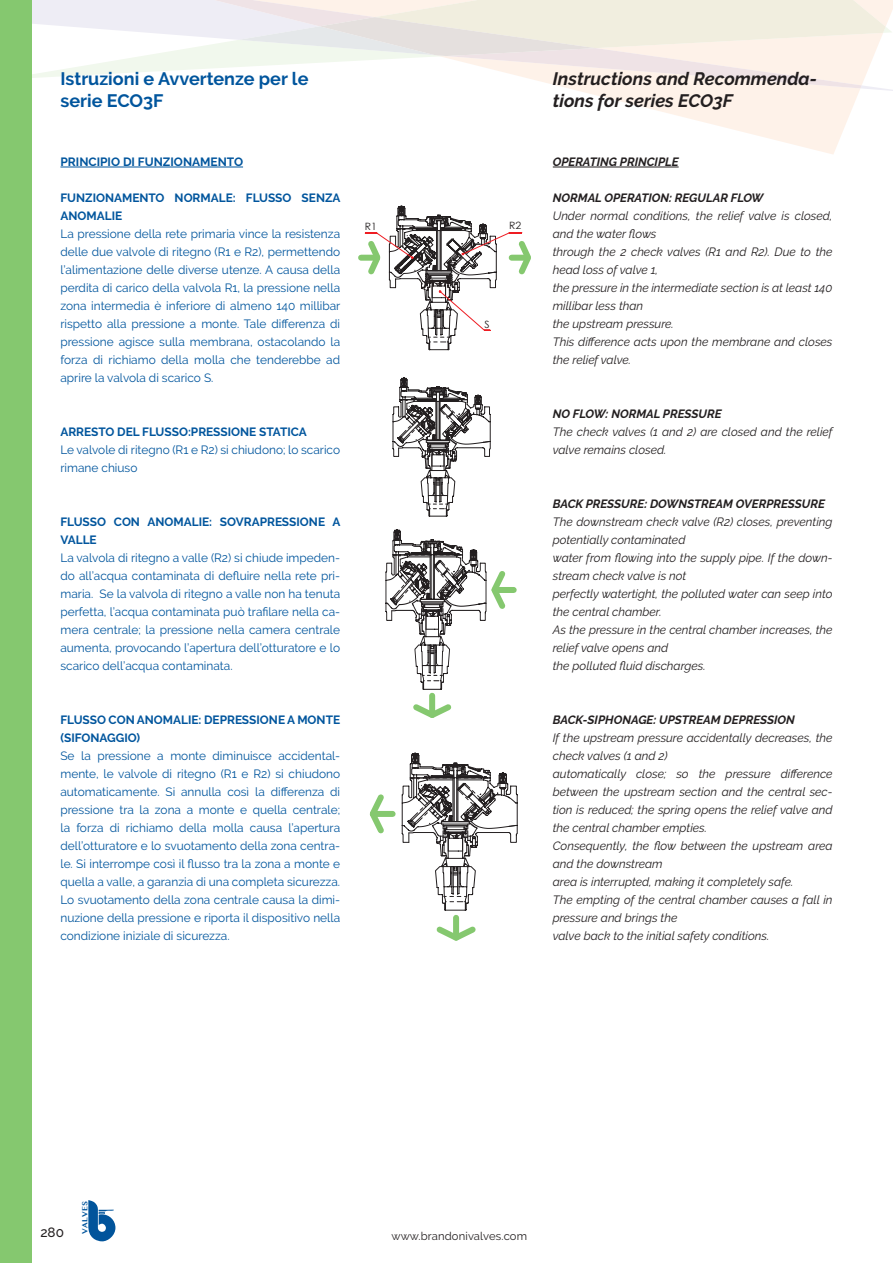
<style>
.page{position:relative;width:893px;height:1263px;background:#fff}
.page>*{position:absolute;margin:0;border:0;box-sizing:border-box;transform-origin:0 0}
.t1{font:italic 700 18px/21.6px "Raleway";color:#231f20}
.t2{font:700 18px/21.6px "Raleway";color:#01559d}
.t3{font:500 13.5px "Raleway";color:#231f20}
.t4{font:12px/18px "Raleway";color:#01559d;text-align:justify}
.t5{font:italic 12px/18px "Raleway";color:#231f20}
.t6{font:700 12px/18px "Raleway";color:#01559d}
.t7{font:italic 700 12px "Raleway";color:#231f20}
.t8{font:11.25px "Raleway";letter-spacing:.01em;color:#231f20}
.t9{font:10.05px "Century Gothic";color:#231f20;scale:1.04 1}
.t10{font:700 7.8px "Lao MN";color:#01549b}
</style>
<div class="page">
<svg style="left:584px;top:92px;width:275px;height:62px;fill:#fef3eb"></svg>
<svg style="left:32px;top:0;width:861px;height:92px"></svg>
<svg style="left:165px;top:0;width:697px;height:88px"></svg>
<svg style="left:239px;top:0;width:647px;height:56px;background:#f1ece3"></svg>
<svg style="left:88px;top:1200px;width:27px;height:41px"></svg>
<div style="left:0;top:0;width:32px;height:1263px;background:#85c86f"></div>
<hr style="left:60px;top:167px;width:183px;height:1px;background:#01559d">
<hr style="left:553px;top:167px;width:126px;height:1px;background:#231f20">
<svg style="left:392px;top:377px;width:99px;height:140px"></svg>
<div style="left:361px;top:255px;width:16px;height:6px;background:#85c86f"></div>
<svg style="left:363px;top:206px;width:168px;height:144px"></svg>
<div style="left:429px;top:696px;width:6px;height:19px;background:#85c86f"></div>
<svg style="left:413px;top:699px;width:39px;height:19px"></svg>
<div style="left:495px;top:587px;width:19px;height:6px;background:#85c86f"></div>
<svg style="left:385px;top:529px;width:121px;height:161px"></svg>
<svg style="left:401px;top:752px;width:117px;height:159px"></svg>
<div style="left:453px;top:918px;width:6px;height:19px;background:#85c86f"></div>
<svg style="left:436px;top:921px;width:40px;height:20px"></svg>
<div style="left:373px;top:811px;width:20px;height:6px;background:#85c86f"></div>
<svg style="left:369px;top:794px;width:15px;height:40px"></svg>
<p class="t2" style="left:60px;top:68px;width:249px">Istruzioni e Avvertenze per le serie ECO3F</p>
<p class="t1" style="left:553px;top:68px;width:266px">Instructions and Recommenda&shy;tions for series ECO3F</p>
<p class="t6" style="left:60px;top:153px;width:184px">PRINCIPIO DI FUNZIONAMENTO</p>
<p class="t6" style="left:60px;top:189px;width:282px">FUNZIONAMENTO NORMALE: FLUSSO SENZA<br>ANOMALIE</p>
<p class="t4" style="left:60px;top:225px;width:282px">La pressione della rete primaria vince la resistenza delle due valvole di ritegno (R1 e R2), permettendo l’alimentazione delle diverse utenze. A causa della perdita di carico della valvola R1, la pressione nella zona intermedia è inferiore di almeno 140 millibar rispetto alla pressione a monte. Tale differenza di pressione agisce sulla membrana, ostacolando la forza di richiamo della molla che tenderebbe ad aprire la valvola di scarico S.</p>
<p class="t6" style="left:60px;top:423px;width:248px">ARRESTO DEL FLUSSO:PRESSIONE STATICA</p>
<p class="t4" style="left:60px;top:441px;width:281px">Le valvole di ritegno (R1 e R2) si chiudono; lo scarico rimane chiuso</p>
<p class="t6" style="left:60px;top:513px;width:282px">FLUSSO CON ANOMALIE: SOVRAPRESSIONE A<br>VALLE</p>
<p class="t4" style="left:60px;top:549px;width:281px">La valvola di ritegno a valle (R2) si chiude impeden&shy;do all’acqua contaminata di defluire nella rete pri&shy;maria. Se la valvola di ritegno a valle non ha tenuta perfetta, l’acqua contaminata può trafilare nella ca&shy;mera centrale; la pressione nella camera centrale aumenta, provocando l’apertura dell’otturatore e lo scarico dell’acqua contaminata.</p>
<p class="t6" style="left:60px;top:711px;width:281px">FLUSSO CON ANOMALIE: DEPRESSIONE A MONTE (SIFONAGGIO)</p>
<p class="t4" style="left:60px;top:747px;width:281px">Se la pressione a monte diminuisce accidental&shy;mente, le valvole di ritegno (R1 e R2) si chiudono automaticamente. Si annulla così la differenza di pressione tra la zona a monte e quella centrale; la forza di richiamo della molla causa l’apertura dell’otturatore e lo svuotamento della zona centra&shy;le. Si interrompe così il flusso tra la zona a monte e quella a valle, a garanzia di una completa sicurezza.</p>
<p class="t4" style="left:60px;top:891px;width:281px">Lo svuotamento della zona centrale causa la dimi&shy;nuzione della pressione e riporta il dispositivo nella condizione iniziale di sicurezza.</p>
<p class="t9" style="left:365px;top:221px;width:13px">R1</p>
<p class="t9" style="left:509px;top:219px;width:13px">R2</p>
<p class="t9" style="left:484px;top:318px;width:7px">S</p>
<p class="t7" style="left:553px;top:155px;width:127px">OPERATING PRINCIPLE</p>
<p class="t7" style="left:553px;top:191px;width:212px">NORMAL OPERATION: REGULAR FLOW</p>
<p class="t5" style="left:553px;top:207px;width:281px">Under normal conditions, the relief valve is closed, and the water flows</p>
<p class="t5" style="left:553px;top:243px;width:281px">through the 2 check valves (R1 and R2). Due to the head loss of valve 1,</p>
<p class="t5" style="left:553px;top:279px;width:281px">the pressure in the intermediate section is at least 140 millibar less than</p>
<p class="t5" style="left:553px;top:315px;width:122px">the upstream pressure.</p>
<p class="t5" style="left:553px;top:333px;width:281px">This difference acts upon the membrane and closes the relief valve.</p>
<p class="t7" style="left:553px;top:407px;width:170px">NO FLOW: NORMAL PRESSURE</p>
<p class="t5" style="left:553px;top:423px;width:281px">The check valves (1 and 2) are closed and the relief valve remains closed.</p>
<p class="t7" style="left:553px;top:497px;width:274px">BACK PRESSURE: DOWNSTREAM OVERPRESSURE</p>
<p class="t5" style="left:553px;top:513px;width:281px">The downstream check valve (R2) closes, preventing potentially contaminated</p>
<p class="t5" style="left:553px;top:549px;width:281px">water from flowing into the supply pipe. If the down&shy;stream check valve is not</p>
<p class="t5" style="left:553px;top:585px;width:281px">perfectly watertight, the polluted water can seep into the central chamber.</p>
<p class="t5" style="left:553px;top:621px;width:281px">As the pressure in the central chamber increases, the relief valve opens and</p>
<p class="t5" style="left:553px;top:657px;width:154px">the polluted fluid discharges.</p>
<p class="t7" style="left:553px;top:713px;width:244px">BACK-SIPHONAGE: UPSTREAM DEPRESSION</p>
<p class="t5" style="left:553px;top:729px;width:281px">If the upstream pressure accidentally decreases, the check valves (1 and 2)</p>
<p class="t5" style="left:553px;top:765px;width:281px;text-align:justify">automatically close; so the pressure difference between the upstream section and the central sec&shy;tion is reduced; the spring opens the relief valve and the central chamber empties.</p>
<p class="t5" style="left:553px;top:837px;width:281px">Consequently, the flow between the upstream area and the downstream</p>
<p class="t5" style="left:553px;top:873px;width:242px">area is interrupted, making it completely safe.</p>
<p class="t5" style="left:553px;top:891px;width:281px">The empting of the central chamber causes a fall in pressure and brings the</p>
<p class="t5" style="left:553px;top:927px;width:218px">valve back to the initial safety conditions.</p>
<p class="t3" style="left:40px;top:1225px;width:25px">280</p>
<p class="t10" style="left:80px;top:1233px;width:34px;rotate:-90deg">VALVES</p>
<p class="t8" style="left:391px;top:1229px;width:137px">www.brandonivalves.com</p>
</div>
